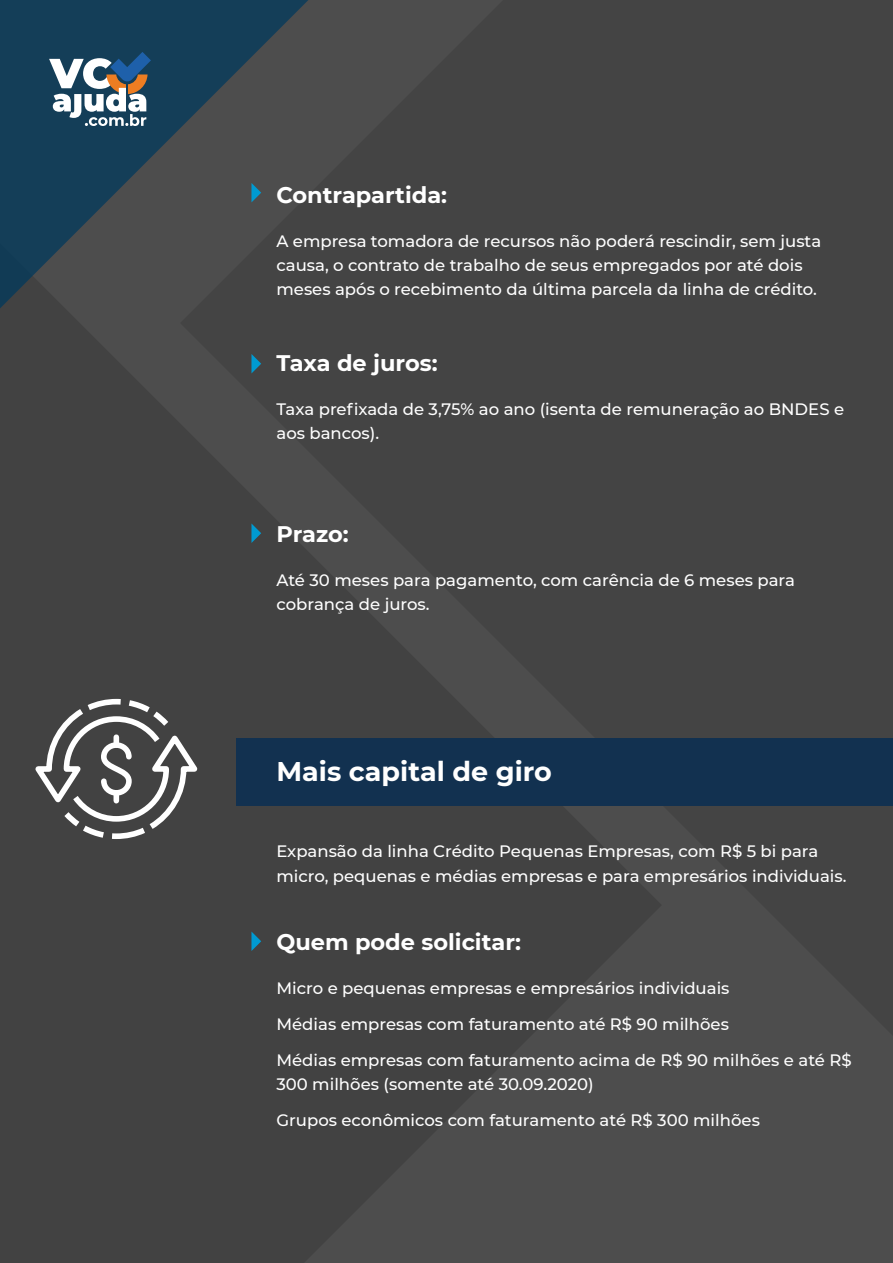
<style>
.page{position:relative;width:893px;height:1263px;background:#444}
.page>*{position:absolute;margin:0;border:0;box-sizing:border-box;transform-origin:0 0}
.t1{font:700 27px "Montserrat";color:#fff}
.t2{font:700 22.5px "Montserrat";color:#fff}
.t3{font:500 16.5px/24px "Montserrat";color:#fff}
</style>
<div class="page">
<svg style="left:251px;top:523px;width:10px;height:20px"></svg>
<svg style="left:251px;top:354px;width:10px;height:19px"></svg>
<svg style="left:251px;top:931px;width:10px;height:20px"></svg>
<div style="left:236px;top:738px;width:657px;height:67px;background:#123150"></div>
<svg style="left:0;top:0;width:308px;height:322px"></svg>
<svg style="left:49px;top:52px;width:102px;height:74px"></svg>
<svg style="left:28px;top:696px;width:177px;height:146px"></svg>
<h2 class="t2" style="left:276px;top:179px;width:172px">Contrapartida:</h2>
<p class="t3" style="left:276px;top:228px;width:546px">A empresa tomadora de recursos não poderá rescindir, sem justa causa, o contrato de trabalho de seus empregados por até dois meses após o recebimento da última parcela da linha de crédito.</p>
<h2 class="t2" style="left:276px;top:347px;width:163px">Taxa de juros:</h2>
<p class="t3" style="left:276px;top:396px;width:569px">Taxa prefixada de 3,75% ao ano (isenta de remuneração ao BNDES e aos bancos).</p>
<h2 class="t2" style="left:276px;top:518px;width:74px">Prazo:</h2>
<p class="t3" style="left:276px;top:567px;width:520px">Até 30 meses para pagamento, com carência de 6 meses para cobrança de juros.</p>
<h1 class="t1" style="left:276px;top:752px;width:277px">Mais capital de giro</h1>
<p class="t3" style="left:276px;top:839px;width:572px">Expansão da linha Crédito Pequenas Empresas, com R$ 5 bi para micro, pequenas e médias empresas e para empresários individuais.</p>
<h2 class="t2" style="left:276px;top:926px;width:246px">Quem pode solicitar:</h2>
<p class="t3" style="left:276px;top:969px;width:577px;line-height:36px">Micro e pequenas empresas e empresários individuais<br>Médias empresas com faturamento até R$ 90 milhões<br>Médias empresas com faturamento acima de R$ 90 milhões e até R$</p>
<p class="t3" style="left:276px;top:1065px;width:485px;line-height:36px">300 milhões (somente até 30.09.2020)<br>Grupos econômicos com faturamento até R$ 300 milhões</p>
</div>
